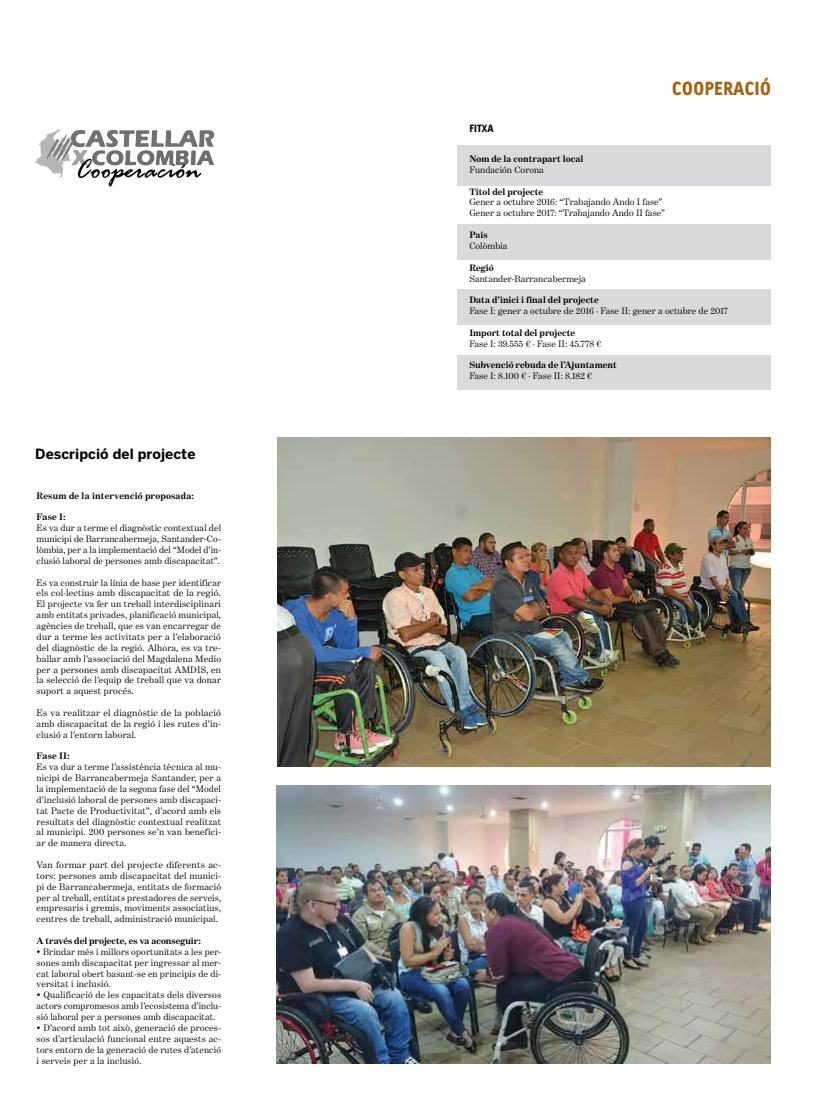
<style>
.page{position:relative;width:820px;height:1106px;background:#fff}
.page>*{position:absolute;margin:0;border:0;box-sizing:border-box;transform-origin:0 0}
.t1{font:900 18px "Linotype Tetria";color:#a06611}
.t2{font:700 14px "Benton Sans";letter-spacing:.005em;color:#000}
.t3{font:900 10px "Linotype Tetria";color:#000}
.t4{font:9.5px/10.9px "Benton Modern One";letter-spacing:.01em;color:#000;text-align:justify}
.t5{font:700 9.5px "Benton Modern One";letter-spacing:.005em;color:#000}
</style>
<div class="page">
<svg style="left:35px;top:129px;width:179px;height:57px"></svg>
<div style="left:457px;top:145px;width:313px;height:40px;background:#d9dadb"></div>
<div style="left:457px;top:224px;width:312px;height:36px;background:#d9dadb"></div>
<div style="left:457px;top:289px;width:313px;height:36px;background:#d9dadb"></div>
<div style="left:457px;top:355px;width:313px;height:34px;background:#d9dadb"></div>
<img style="left:277px;top:437px;width:493px;height:329px">
<img style="left:276px;top:785px;width:494px;height:278px">
<h2 class="t2" style="left:35px;top:445px;width:162px">Descripció del projecte</h2>
<p class="t5" style="left:37px;top:490px;width:159px">Resum de la intervenció proposada:</p>
<p class="t5" style="left:37px;top:512px;width:31px">Fase I:</p>
<p class="t4" style="left:37px;top:522px;width:186px">Es va dur a terme el diagnòstic contextual del municipi de Barrancabermeja, Santander-Co&shy;lòmbia, per a la implementació del “Model d’in&shy;clusió laboral de persones amb discapacitat”.</p>
<p class="t4" style="left:37px;top:577px;width:186px">Es va construir la línia de base per identificar els col·lectius amb discapacitat de la regió.<br>El projecte va fer un treball interdisciplinari amb entitats privades, planificació municipal, agències de treball, que es van encarregar de dur a terme les activitats per a l’elaboració del diagnòstic de la regió. Alhora, es va tre&shy;ballar amb l’associació del Magdalena Medio per a persones amb discapacitat AMDIS, en la selecció de l’equip de treball que va donar suport a aquest procés.</p>
<p class="t4" style="left:37px;top:707px;width:186px">Es va realitzar el diagnòstic de la població amb discapacitat de la regió i les rutes d’in&shy;clusió a l’entorn laboral.</p>
<p class="t5" style="left:37px;top:750px;width:35px">Fase II:</p>
<p class="t4" style="left:37px;top:761px;width:186px">Es va dur a terme l’assistència tècnica al mu&shy;nicipi de Barrancabermeja Santander, per a la implementació de la segona fase del “Model d’inclusió laboral de persones amb discapaci&shy;tat Pacte de Productivitat”, d’acord amb els resultats del diagnòstic contextual realitzat al municipi. 200 persones se’n van benefici&shy;ar de manera directa.</p>
<p class="t4" style="left:37px;top:859px;width:186px">Van formar part del projecte diferents ac&shy;tors: persones amb discapacitat del munici&shy;pi de Barrancabermeja, entitats de formació per al treball, entitats prestadores de serveis, empresaris i gremis, moviments associatius, centres de treball, administració municipal.</p>
<p class="t5" style="left:37px;top:935px;width:166px">A través del projecte, es va aconseguir:</p>
<p class="t4" style="left:37px;top:946px;width:186px">• Brindar més i millors oportunitats a les per&shy;sones amb discapacitat per ingressar al mer&shy;cat laboral obert basant-se en principis de di&shy;versitat i inclusió.</p>
<p class="t4" style="left:37px;top:989px;width:186px">• Qualificació de les capacitats dels diversos actors compromesos amb l’ecosistema d’inclu&shy;sió laboral per a persones amb discapacitat.</p>
<p class="t4" style="left:37px;top:1022px;width:186px">• D’acord amb tot això, generació de proces&shy;sos d’articulació funcional entre aquests ac&shy;tors entorn de la generació de rutes d’atenció i serveis per a la inclusió.</p>
<p class="t3" style="left:469px;top:121px;width:26px">FITXA</p>
<h1 class="t1" style="left:671px;top:76px;width:100px">COOPERACIÓ</h1>
<p class="t5" style="left:469px;top:153px;width:115px">Nom de la contrapart local</p>
<p class="t4" style="left:469px;top:164px;width:76px">Fundación Corona</p>
<p class="t5" style="left:469px;top:186px;width:75px">Títol del projecte</p>
<p class="t4" style="left:469px;top:197px;width:197px">Gener a octubre 2016: “Trabajando Ando I fase”<br>Gener a octubre 2017: “Trabajando Ando II fase”</p>
<p class="t5" style="left:469px;top:229px;width:20px">País</p>
<p class="t4" style="left:469px;top:240px;width:40px">Colòmbia</p>
<p class="t5" style="left:469px;top:262px;width:26px">Regió</p>
<p class="t4" style="left:469px;top:273px;width:118px">Santander-Barrancabermeja</p>
<p class="t5" style="left:469px;top:294px;width:131px">Data d’inici i final del projecte</p>
<p class="t4" style="left:469px;top:305px;width:260px">Fase I: gener a octubre de 2016 · Fase II: gener a octubre de 2017</p>
<p class="t5" style="left:469px;top:327px;width:107px">Import total del projecte</p>
<p class="t4" style="left:469px;top:338px;width:133px">Fase I: 39.555 € · Fase II: 45.778 €</p>
<p class="t5" style="left:469px;top:360px;width:149px">Subvenció rebuda de l’Ajuntament</p>
<p class="t4" style="left:469px;top:370px;width:124px">Fase I: 8.100 € · Fase II: 8.182 €</p>
</div>
